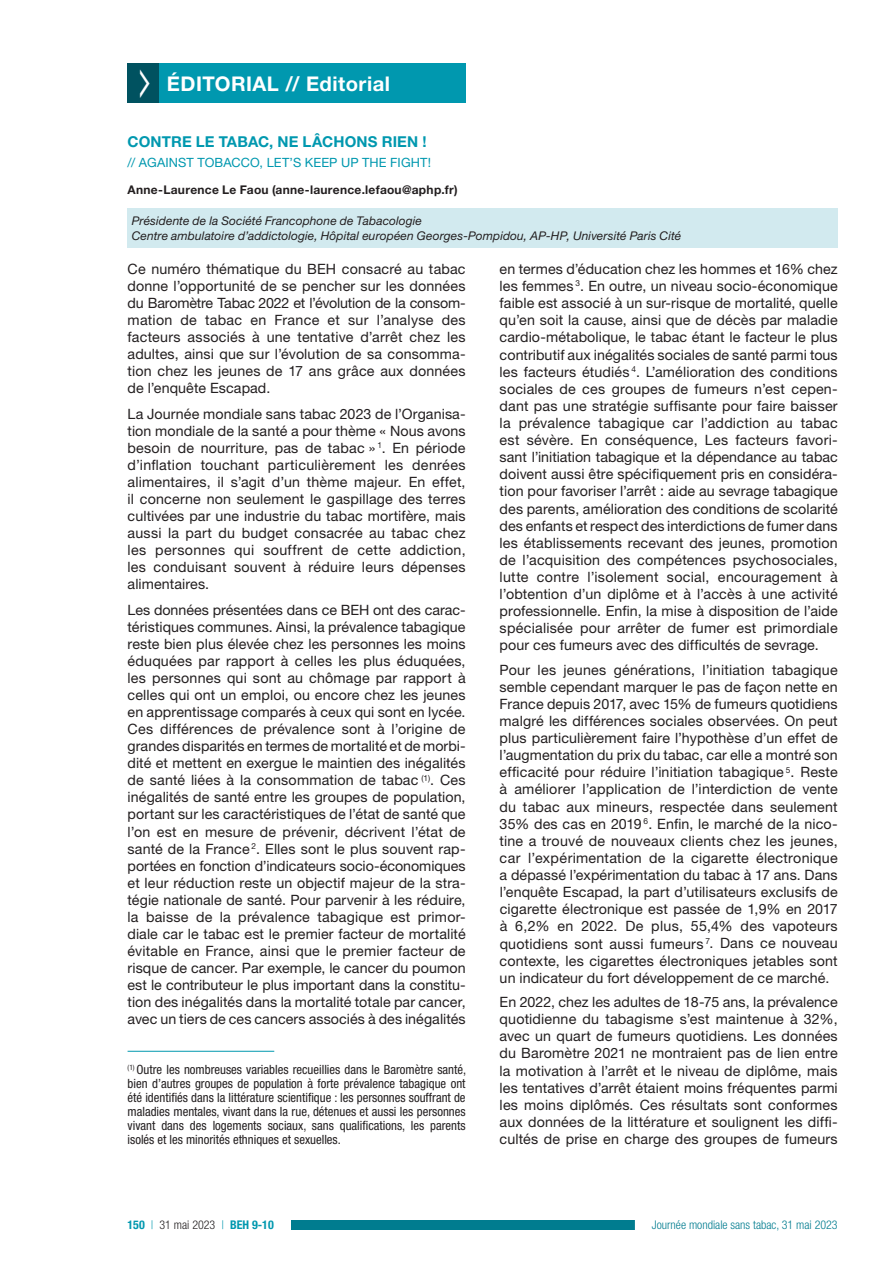
<style>
.page{position:relative;width:893px;height:1263px;background:#fff}
.page>*{position:absolute;margin:0;border:0;box-sizing:border-box;transform-origin:0 0}
.t1{font:700 20.25px "Helvetica Neue LT Std";letter-spacing:.025em;color:#fff}
.t2{font:700 15px "Helvetica Neue LT Std";letter-spacing:.01em;color:#0098af}
.t3{font:14.25px/17.1px "Helvetica Neue LT Std";letter-spacing:.01em;color:#231f20;text-align:justify}
.t4{font:condensed 12.75px/14.1px "Helvetica Neue LT Std";color:#231f20;text-align:justify}
.t5{font:12.75px "Helvetica Neue LT Std";letter-spacing:.01em;color:#0098af}
.t6{font:italic 12px/14.4px "Helvetica Neue LT Std";letter-spacing:.005em;color:#231f20}
.t7{font:700 12px "Helvetica Neue LT Std";letter-spacing:.025em;color:#231f20}
.t8{font:300 condensed 12px "Helvetica Neue LT Std";color:#007c8f}
.t9{font:700 condensed 12px "Helvetica Neue LT Std";color:#0098af}
.s1{font-weight:300}
.s2{font-weight:300;color:#231f20}
</style>
<div class="page">
<div style="left:242px;top:1221px;width:596px;height:9px;background:#007c8f"></div>
<div style="left:110px;top:1219px;width:181px;height:12px;background:#fff"></div>
<div style="left:635px;top:1218px;width:220px;height:13px;background:#fff"></div>
<div style="left:159px;top:64px;width:307px;height:39px;background:#0098af"></div>
<div style="left:128px;top:208px;width:710px;height:40px;background:#d2eaef"></div>
<hr style="left:128px;top:1051px;width:146px;height:1px;background:#0098af">
<div style="left:128px;top:64px;width:31px;height:39px;background:#005260"></div>
<h1 class="t1" style="left:167px;top:71px;width:225px">ÉDITORIAL // Editorial</h1>
<p class="t2" style="left:128px;top:133px;width:301px">CONTRE LE TABAC, NE LÂCHONS RIEN !</p>
<p class="t5" style="left:128px;top:155px;width:305px">// AGAINST TOBACCO, LET’S KEEP UP THE FIGHT!</p>
<p class="t7" style="left:128px;top:182px;width:332px">Anne-Laurence Le Faou (anne-laurence.lefaou@aphp.fr)</p>
<p class="t6" style="left:132px;top:214px;width:551px">Présidente de la Société Francophone de Tabacologie<br>Centre ambulatoire d’addictologie, Hôpital européen Georges-Pompidou, AP-HP, Université Paris Cité</p>
<p class="t3" style="left:128px;top:260px;width:340px;text-align:left">Ce numéro thématique du BEH consacré au tabac donne l’opportunité de se pencher sur les données du Baromètre Tabac 2022 et l’évolution de la consom-- mation de tabac en France et sur l’analyse des facteurs associés à une tentative d’arrêt chez les adultes, ainsi que sur l’évolution de sa consomma&shy;tion chez les jeunes de 17 ans grâce aux données de l’enquête Escapad.</p>
<p class="t3" style="left:128px;top:405px;width:340px">La Journée mondiale sans tabac 2023 de l’Organisa&shy;tion mondiale de la santé a pour thème « Nous avons besoin de nourriture, pas de tabac » <sup>1</sup>. En période d’inflation touchant particulièrement les denrées alimentaires, il s’agit d’un thème majeur. En effet, il concerne non seulement le gaspillage des terres cultivées par une industrie du tabac mortifère, mais aussi la part du budget consacrée au tabac chez les personnes qui souffrent de cette addiction, les conduisant souvent à réduire leurs dépenses alimentaires.</p>
<p class="t3" style="left:128px;top:601px;width:340px;text-align:left">Les données présentées dans ce BEH ont des carac&shy;téristiques communes. Ainsi, la prévalence tabagique reste bien plus élevée chez les personnes les moins éduquées par rapport à celles les plus éduquées, les personnes qui sont au chômage par rapport à celles qui ont un emploi, ou encore chez les jeunes en apprentissage comparés à ceux qui sont en lycée.<br>Ces différences de prévalence sont à l’origine de grandes disparités en termes de mortalité et de morbi&shy;dité et mettent en exergue le maintien des inégalités de santé liées à la consommation de tabac <sup>(1)</sup>. Ces inégalités de santé entre les groupes de population, portant sur les caractéristiques de l’état de santé que l’on est en mesure de prévenir, décrivent l’état de santé de la France <sup>2</sup>. Elles sont le plus souvent rap-- portées en fonction d’indicateurs socio-économiques et leur réduction reste un objectif majeur de la stra&shy;tégie nationale de santé. Pour parvenir à les réduire, la baisse de la prévalence tabagique est primor&shy;diale car le tabac est le premier facteur de mortalité évitable en France, ainsi que le premier facteur de risque de cancer. Par exemple, le cancer du poumon est le contributeur le plus important dans la constitu&shy;tion des inégalités dans la mortalité totale par cancer, avec un tiers de ces cancers associés à des inégalités</p>
<p class="t4" style="left:128px;top:1062px;width:340px"><sup>(1)</sup> Outre les nombreuses variables recueillies dans le Baromètre santé, bien d’autres groupes de population à forte prévalence tabagique ont été identifiés dans la littérature scientifique : les personnes souffrant de maladies mentales, vivant dans la rue, détenues et aussi les personnes vivant dans des logements sociaux, sans qualifications, les parents isolés et les minorités ethniques et sexuelles.</p>
<p class="t3" style="left:500px;top:260px;width:340px">en termes d’éducation chez les hommes et 16% chez les femmes <sup>3</sup>. En outre, un niveau socio-économique faible est associé à un sur-risque de mortalité, quelle qu’en soit la cause, ainsi que de décès par maladie cardio-métabolique, le tabac étant le facteur le plus contributif aux inégalités sociales de santé parmi tous les facteurs étudiés <sup>4</sup>. L’amélioration des conditions sociales de ces groupes de fumeurs n’est cepen&shy;dant pas une stratégie suffisante pour faire baisser la prévalence tabagique car l’addiction au tabac est sévère. En conséquence, Les facteurs favori&shy;sant l’initiation tabagique et la dépendance au tabac doivent aussi être spécifiquement pris en considéra&shy;tion pour favoriser l’arrêt : aide au sevrage tabagique des parents, amélioration des conditions de scolarité des enfants et respect des interdictions de fumer dans les établissements recevant des jeunes, promotion de l’acquisition des compétences psychosociales, lutte contre l’isolement social, encouragement à l’obtention d’un diplôme et à l’accès à une activité professionnelle. Enfin, la mise à disposition de l’aide spécialisée pour arrêter de fumer est primordiale pour ces fumeurs avec des difficultés de sevrage.</p>
<p class="t3" style="left:500px;top:661px;width:340px">Pour les jeunes générations, l’initiation tabagique semble cependant marquer le pas de façon nette en France depuis 2017, avec 15% de fumeurs quotidiens malgré les différences sociales observées. On peut plus particulièrement faire l’hypothèse d’un effet de l’augmentation du prix du tabac, car elle a montré son efficacité pour réduire l’initiation tabagique <sup>5</sup>. Reste à améliorer l’application de l’interdiction de vente du tabac aux mineurs, respectée dans seulement 35% des cas en 2019 <sup>6</sup>. Enfin, le marché de la nico&shy;tine a trouvé de nouveaux clients chez les jeunes, car l’expérimentation de la cigarette électronique a dépassé l’expérimentation du tabac à 17 ans. Dans l’enquête Escapad, la part d’utilisateurs exclusifs de cigarette électronique est passée de 1,9% en 2017 à 6,2% en 2022. De plus, 55,4% des vapoteurs quotidiens sont aussi fumeurs <sup>7</sup>. Dans ce nouveau contexte, les cigarettes électroniques jetables sont un indicateur du fort développement de ce marché.</p>
<p class="t3" style="left:500px;top:993px;width:340px">En 2022, chez les adultes de 18-75 ans, la prévalence quotidienne du tabagisme s’est maintenue à 32%, avec un quart de fumeurs quotidiens. Les données du Baromètre 2021 ne montraient pas de lien entre la motivation à l’arrêt et le niveau de diplôme, mais les tentatives d’arrêt étaient moins fréquentes parmi les moins diplômés. Ces résultats sont conformes aux données de la littérature et soulignent les diffi&shy;cultés de prise en charge des groupes de fumeurs</p>
<p class="t9" style="left:128px;top:1217px;width:148px">150 <span class="s1">|</span> <span class="s2">31 mai 2023</span> <span class="s1">|</span> BEH 9-10</p>
<p class="t8" style="left:652px;top:1218px;width:187px">Journée mondiale sans tabac, 31 mai 2023</p>
</div>
